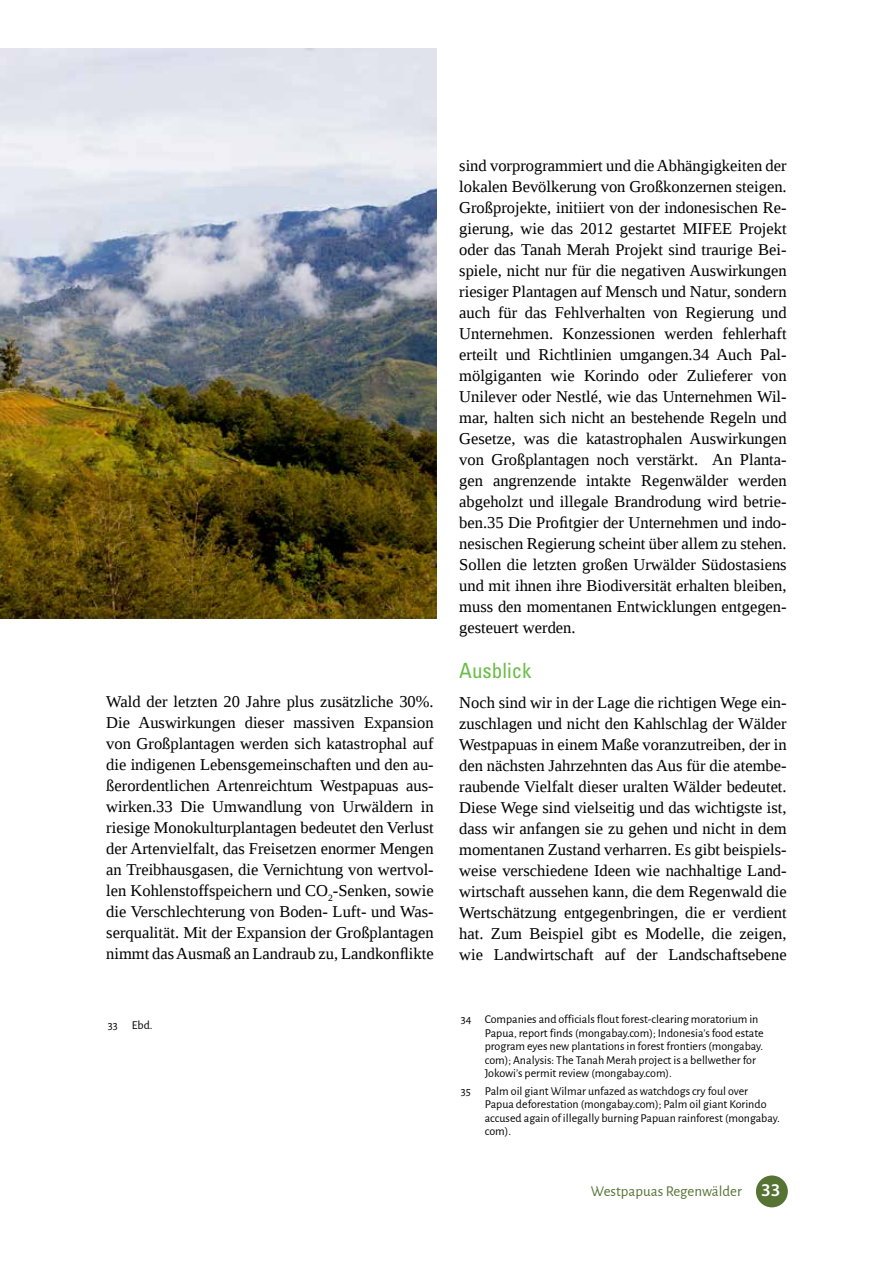
<style>
.page{position:relative;width:893px;height:1263px;background:#fff}
.page>*{position:absolute;margin:0;border:0;box-sizing:border-box;transform-origin:0 0}
.t1{font:condensed 21px "Univers LT Std";color:#69bd45}
.t2{font:16.5px/21px "Liberation Serif";color:#000;text-align:justify}
.t3{font:15px "Alegreya Sans";color:#567334}
.t4{font:12px/13.5px "Alegreya Sans";color:#000}
.s1{font-family:"Myriad Pro";font-weight:600;font-size:18px;color:#fff}
</style>
<div class="page">
<div style="left:756px;top:1175px;width:32px;height:32px;background:#567334;border-radius:50%"></div>
<img style="left:0;top:49px;width:437px;height:570px">
<p class="t2" style="left:106px;top:691px;width:329px">Wald der letzten 20 Jahre plus zusätzliche 30%.<br>Die Auswirkungen dieser massiven Expansion von Großplantagen werden sich katastrophal auf die indigenen Lebensgemeinschaften und den au&shy;ßerordentlichen Artenreichtum Westpapuas aus&shy;wirken.33 Die Umwandlung von Urwäldern in riesige Monokulturplantagen bedeutet den Verlust der Artenvielfalt, das Freisetzen enormer Mengen an Treibhausgasen, die Vernichtung von wertvol&shy;len Kohlenstoffspeichern und CO<sub>2</sub>-Senken, sowie die Verschlechterung von Boden- Luft- und Was&shy;serqualität. Mit der Expansion der Großplantagen nimmt das Ausmaß an Landraub zu, Landkonflikte</p>
<p class="t4" style="left:108px;top:1018px;width:46px">33 Ebd.</p>
<p class="t2" style="left:459px;top:155px;width:329px">sind vorprogrammiert und die Abhängigkeiten der lokalen Bevölkerung von Großkonzernen steigen.<br>Großprojekte, initiiert von der indonesischen Re&shy;gierung, wie das 2012 gestartet MIFEE Projekt oder das Tanah Merah Projekt sind traurige Bei&shy;spiele, nicht nur für die negativen Auswirkungen riesiger Plantagen auf Mensch und Natur, sondern auch für das Fehlverhalten von Regierung und Unternehmen. Konzessionen werden fehlerhaft erteilt und Richtlinien umgangen.34 Auch Pal&shy;mölgiganten wie Korindo oder Zulieferer von Unilever oder Nestlé, wie das Unternehmen Wil&shy;mar, halten sich nicht an bestehende Regeln und Gesetze, was die katastrophalen Auswirkungen von Großplantagen noch verstärkt. An Planta&shy;gen angrenzende intakte Regenwälder werden abgeholzt und illegale Brandrodung wird betrie&shy;ben.35 Die Profitgier der Unternehmen und indo&shy;nesischen Regierung scheint über allem zu stehen.<br>Sollen die letzten großen Urwälder Südostasiens und mit ihnen ihre Biodiversität erhalten bleiben, muss den momentanen Entwicklungen entgegen&shy;gesteuert werden.</p>
<p class="t1" style="left:459px;top:657px;width:74px">Ausblick</p>
<p class="t2" style="left:459px;top:692px;width:329px">Noch sind wir in der Lage die richtigen Wege ein&shy;zuschlagen und nicht den Kahlschlag der Wälder Westpapuas in einem Maße voranzutreiben, der in den nächsten Jahrzehnten das Aus für die atembe&shy;raubende Vielfalt dieser uralten Wälder bedeutet.<br>Diese Wege sind vielseitig und das wichtigste ist, dass wir anfangen sie zu gehen und nicht in dem momentanen Zustand verharren. Es gibt beispiels&shy;weise verschiedene Ideen wie nachhaltige Land&shy;wirtschaft aussehen kann, die dem Regenwald die Wertschätzung entgegenbringen, die er verdient hat. Zum Beispiel gibt es Modelle, die zeigen, wie Landwirtschaft auf der Landschaftsebene</p>
<p class="t4" style="left:485px;top:1012px;width:280px;text-indent:-24px">34 Companies and officials flout forest-clearing moratorium in Papua, report finds (mongabay.com); Indonesia’s food estate program eyes new plantations in forest frontiers (mongabay. com); Analysis: The Tanah Merah project is a bellwether for Jokowi’s permit review (mongabay.com).</p>
<p class="t4" style="left:485px;top:1084px;width:297px;text-indent:-24px">35 Palm oil giant Wilmar unfazed as watchdogs cry foul over Papua deforestation (mongabay.com); Palm oil giant Korindo accused again of illegally burning Papuan rainforest (mongabay. com).</p>
<p class="t3" style="left:591px;top:1181px;width:191px">Westpapuas Regenwälder <span class="s1">33</span></p>
</div>
